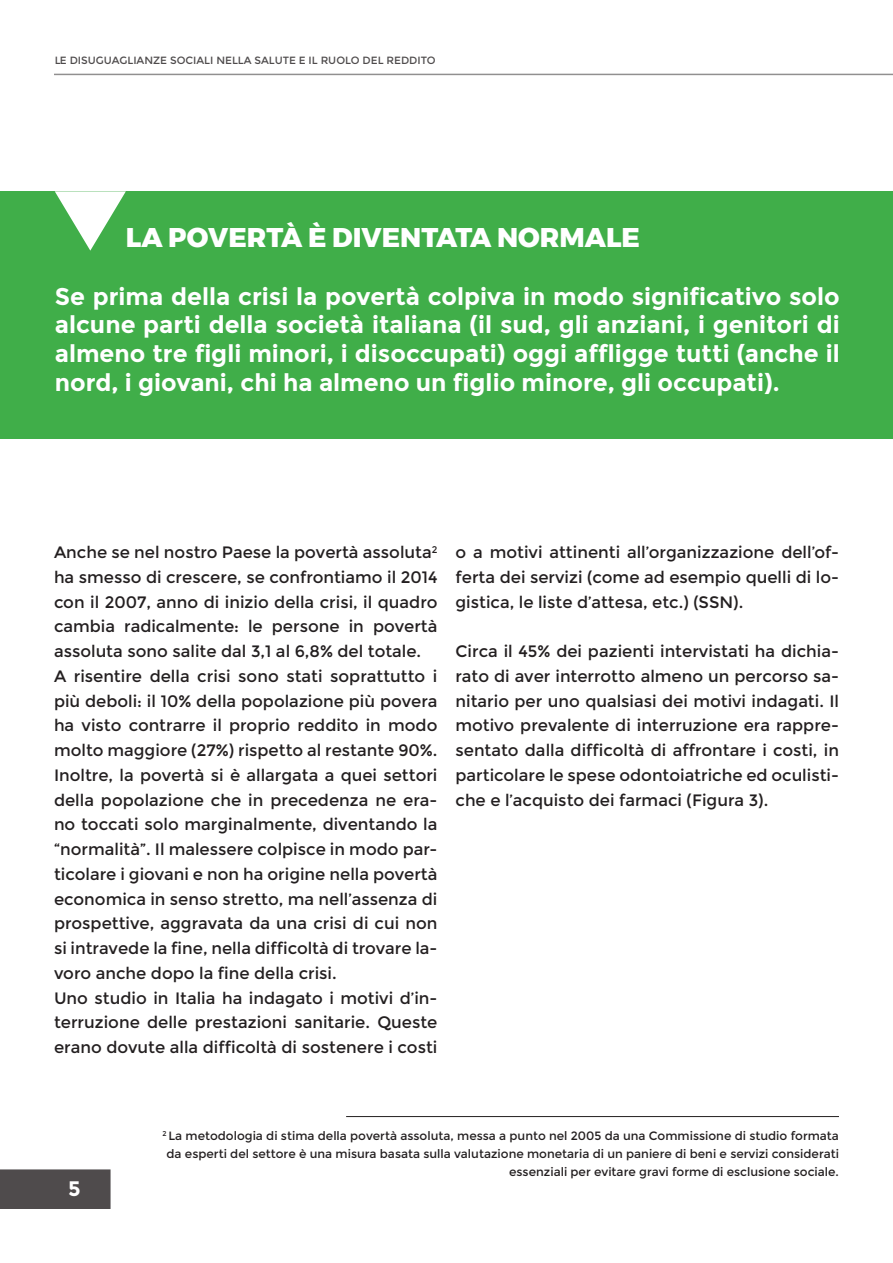
<style>
.page{position:relative;width:893px;height:1263px;background:#fff}
.page>*{position:absolute;margin:0;border:0;box-sizing:border-box;transform-origin:0 0}
.t1{font:800 27px "Montserrat";color:#fff}
.t2{font:700 24px/28.8px "Montserrat";color:#fff;text-align:justify}
.t3{font:700 21px "Montserrat";color:#fff}
.Testo{font:16.5px/24.8px "Montserrat";color:#231f20;text-align:justify}
.Testo-2{font:12px/18px "Montserrat";color:#231f20;text-align:right}
.t4{font:10.5px "Montserrat";color:#231f20}
</style>
<div class="page">
<hr style="left:54px;top:74px;width:839px;height:1px;background:#231f20">
<div style="left:0;top:1169px;width:111px;height:40px;background:#4f4b4c"></div>
<div style="left:0;top:191px;width:893px;height:248px;background:#40ae49"></div>
<svg style="left:55px;top:191px;width:71px;height:60px"></svg>
<hr style="left:346px;top:1116px;width:493px;height:1px;background:#231f20">
<p class="t4" style="left:54px;top:54px;width:383px">LE DISUGUAGLIANZE SOCIALI NELLA SALUTE E IL RUOLO DEL REDDITO</p>
<p class="t1" style="left:126px;top:216px;width:516px">LA POVERTÀ È DIVENTATA NORMALE</p>
<p class="t2" style="left:55px;top:282px;width:786px">Se prima della crisi la povertà colpiva in modo significativo solo alcune parti della società italiana (il sud, gli anziani, i genitori di almeno tre figli minori, i disoccupati) oggi affligge tutti (anche il nord, i giovani, chi ha almeno un figlio minore, gli occupati).</p>
<p class="Testo" style="left:54px;top:540px;width:385px">Anche se nel nostro Paese la povertà assoluta<sup>2 </sup>ha smesso di crescere, se confrontiamo il 2014 con il 2007, anno di inizio della crisi, il quadro cambia radicalmente: le persone in povertà assoluta sono salite dal 3,1 al 6,8% del totale.</p>
<p class="Testo" style="left:54px;top:664px;width:385px">A risentire della crisi sono stati soprattutto i più deboli: il 10% della popolazione più povera ha visto contrarre il proprio reddito in modo molto maggiore (27%) rispetto al restante 90%.<br>Inoltre, la povertà si è allargata a quei settori della popolazione che in precedenza ne era&shy;no toccati solo marginalmente, diventando la “normalità”. Il malessere colpisce in modo par&shy;ticolare i giovani e non ha origine nella povertà economica in senso stretto, ma nell’assenza di prospettive, aggravata da una crisi di cui non si intravede la fine, nella difficoltà di trovare la&shy;voro anche dopo la fine della crisi.</p>
<p class="Testo" style="left:54px;top:986px;width:385px">Uno studio in Italia ha indagato i motivi d’in&shy;terruzione delle prestazioni sanitarie. Queste erano dovute alla difficoltà di sostenere i costi</p>
<p class="Testo" style="left:455px;top:540px;width:385px">o a motivi attinenti all’organizzazione dell’of&shy;ferta dei servizi (come ad esempio quelli di lo&shy;gistica, le liste d’attesa, etc.) (SSN).</p>
<p class="Testo" style="left:455px;top:639px;width:385px">Circa il 45% dei pazienti intervistati ha dichia&shy;rato di aver interrotto almeno un percorso sa&shy;nitario per uno qualsiasi dei motivi indagati. Il motivo prevalente di interruzione era rappre&shy;sentato dalla difficoltà di affrontare i costi, in particolare le spese odontoiatriche ed oculisti&shy;che e l’acquisto dei farmaci (Figura 3).</p>
<p class="t3" style="left:68px;top:1176px;width:14px">5</p>
<p class="Testo-2" style="left:162px;top:1127px;width:678px"><sup>2</sup> La metodologia di stima della povertà assoluta, messa a punto nel 2005 da una Commissione di studio formata da esperti del settore è una misura basata sulla valutazione monetaria di un paniere di beni e servizi considerati essenziali per evitare gravi forme di esclusione sociale.</p>
</div>
